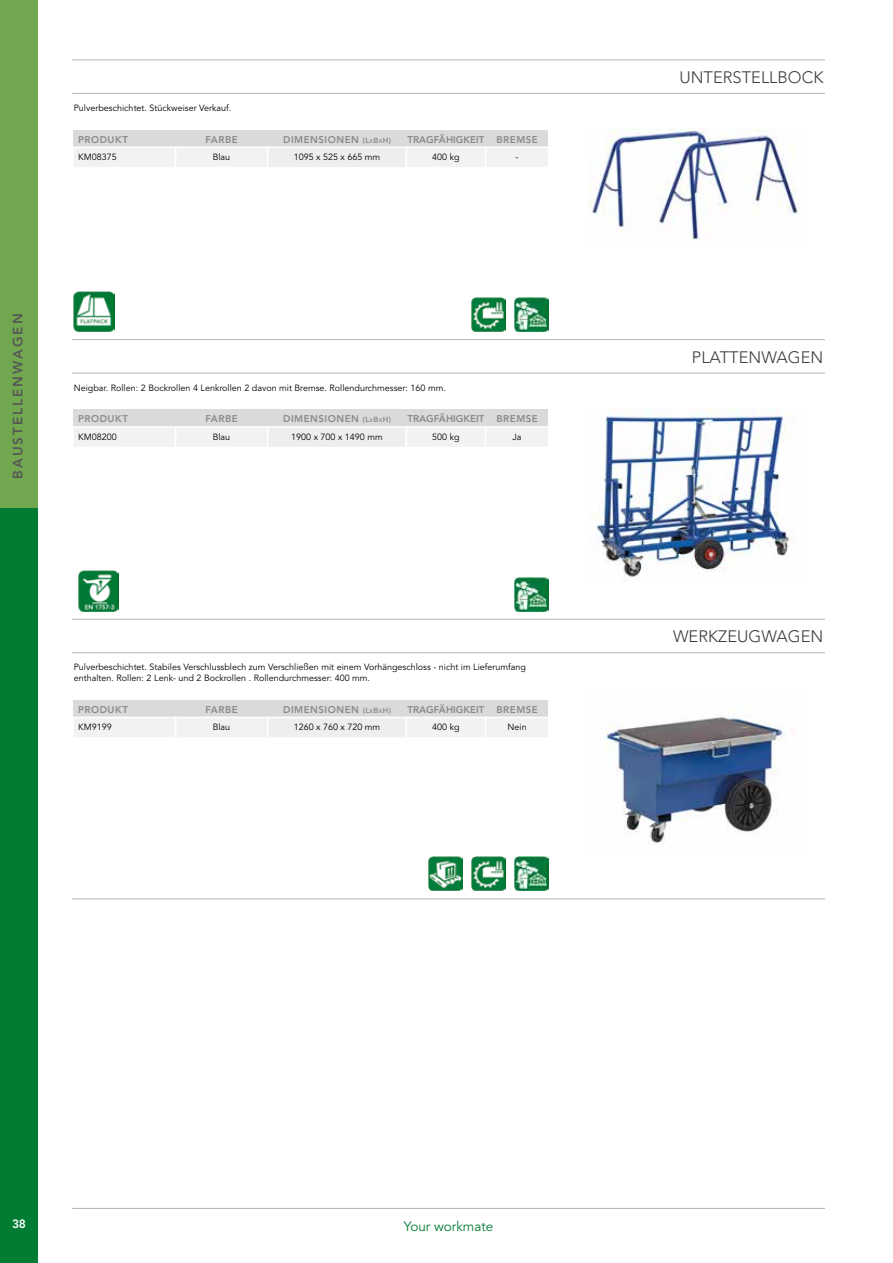
<style>
.page{position:relative;width:893px;height:1263px;background:#fff}
.page>*{position:absolute;margin:0;border:0;box-sizing:border-box;transform-origin:0 0}
.t1{font:300 16.5px "Avenir LT Std";color:#3c3c3b}
.t2{font:800 13.5px "Avenir LT Std";letter-spacing:.15em;color:#575756}
.t3{font:13.5px "Avenir LT Std";color:#007d32}
.t4{font:800 12px "Avenir LT Std";color:#fff}
.t5{font:800 9.75px "Avenir LT Std";letter-spacing:.05em;color:#8b8a8a}
.t6{font:800 9.75px "Avenir LT Std";color:#8b8a8a}
.t7{font:9px/10.8px "Avenir LT Std";color:#000}
.s1{font-size:7.5px}
.s2{font-size:5.25px}
</style>
<div class="page">
<div style="left:0;top:0;width:38px;height:714px;background:#71a84f"></div>
<div style="left:0;top:508px;width:38px;height:755px;background:#007d32"></div>
<hr style="left:72px;top:1208px;width:753px;height:1px;background:#b3b2b2">
<img style="left:471px;top:297px;width:34px;height:34px">
<img style="left:514px;top:297px;width:34px;height:34px">
<img style="left:74px;top:291px;width:40px;height:40px">
<hr style="left:72px;top:60px;width:753px;height:1px;background:#b3b2b2">
<hr style="left:72px;top:93px;width:753px;height:1px;background:#b3b2b2">
<div style="left:74px;top:130px;width:474px;height:17px;background:#dadada"></div>
<div style="left:73px;top:147px;width:103px;height:21px;background:#f2f2f2"></div>
<hr style="left:72px;top:147px;width:104px;height:1px;background:#fff">
<hr style="left:72px;top:167px;width:104px;height:2px;background:#fff">
<div style="left:176px;top:147px;width:92px;height:21px;background:#f2f2f2"></div>
<hr style="left:175px;top:147px;width:93px;height:1px;background:#fff">
<svg style="left:175px;top:148px;width:1px;height:19px"></svg>
<hr style="left:175px;top:167px;width:93px;height:2px;background:#fff">
<div style="left:268px;top:147px;width:138px;height:21px;background:#eee"></div>
<hr style="left:267px;top:147px;width:140px;height:1px;background:#fff">
<svg style="left:267px;top:148px;width:1px;height:19px"></svg>
<hr style="left:267px;top:167px;width:140px;height:2px;background:#fff">
<div style="left:406px;top:147px;width:80px;height:21px;background:#f2f2f2"></div>
<hr style="left:406px;top:147px;width:80px;height:1px;background:#fff">
<svg style="left:406px;top:148px;width:1px;height:19px"></svg>
<hr style="left:406px;top:167px;width:80px;height:2px;background:#fff">
<div style="left:486px;top:147px;width:63px;height:21px;background:#f2f2f2"></div>
<hr style="left:485px;top:147px;width:64px;height:1px;background:#fff">
<svg style="left:485px;top:148px;width:1px;height:19px"></svg>
<svg style="left:548px;top:148px;width:1px;height:19px"></svg>
<hr style="left:485px;top:167px;width:64px;height:2px;background:#fff">
<img style="left:589px;top:129px;width:209px;height:112px">
<img style="left:514px;top:577px;width:34px;height:34px">
<img style="left:78px;top:571px;width:40px;height:40px">
<hr style="left:72px;top:339px;width:753px;height:1px;background:#b3b2b2">
<hr style="left:72px;top:373px;width:753px;height:1px;background:#b3b2b2">
<div style="left:74px;top:410px;width:474px;height:17px;background:#dadada"></div>
<div style="left:73px;top:427px;width:103px;height:21px;background:#f2f2f2"></div>
<hr style="left:72px;top:426px;width:104px;height:2px;background:#fff">
<hr style="left:72px;top:447px;width:104px;height:1px;background:#fff">
<div style="left:176px;top:427px;width:92px;height:21px;background:#f2f2f2"></div>
<hr style="left:175px;top:426px;width:93px;height:2px;background:#fff">
<svg style="left:175px;top:428px;width:1px;height:18px"></svg>
<hr style="left:175px;top:447px;width:93px;height:1px;background:#fff">
<div style="left:268px;top:427px;width:138px;height:21px;background:#eee"></div>
<hr style="left:267px;top:426px;width:140px;height:2px;background:#fff">
<svg style="left:267px;top:428px;width:1px;height:19px"></svg>
<hr style="left:267px;top:447px;width:140px;height:1px;background:#fff">
<div style="left:406px;top:427px;width:80px;height:21px;background:#f2f2f2"></div>
<hr style="left:406px;top:426px;width:80px;height:2px;background:#fff">
<svg style="left:406px;top:428px;width:1px;height:18px"></svg>
<hr style="left:406px;top:447px;width:80px;height:1px;background:#fff">
<div style="left:486px;top:427px;width:63px;height:21px;background:#f2f2f2"></div>
<hr style="left:485px;top:426px;width:64px;height:2px;background:#fff">
<svg style="left:485px;top:428px;width:1px;height:18px"></svg>
<svg style="left:548px;top:428px;width:1px;height:18px"></svg>
<hr style="left:485px;top:447px;width:64px;height:1px;background:#fff">
<img style="left:589px;top:408px;width:205px;height:172px">
<img style="left:429px;top:857px;width:34px;height:34px">
<img style="left:471px;top:857px;width:34px;height:34px">
<img style="left:514px;top:857px;width:34px;height:34px">
<hr style="left:72px;top:619px;width:753px;height:1px;background:#b3b2b2">
<hr style="left:72px;top:652px;width:753px;height:1px;background:#b3b2b2">
<div style="left:74px;top:700px;width:474px;height:17px;background:#dadada"></div>
<div style="left:73px;top:717px;width:103px;height:21px;background:#f2f2f2"></div>
<hr style="left:72px;top:717px;width:104px;height:1px;background:#fff">
<hr style="left:72px;top:737px;width:104px;height:2px;background:#fff">
<div style="left:176px;top:717px;width:92px;height:21px;background:#f2f2f2"></div>
<hr style="left:175px;top:717px;width:93px;height:1px;background:#fff">
<svg style="left:175px;top:718px;width:1px;height:19px"></svg>
<hr style="left:175px;top:737px;width:93px;height:2px;background:#fff">
<div style="left:268px;top:717px;width:138px;height:21px;background:#eee"></div>
<hr style="left:267px;top:717px;width:140px;height:1px;background:#fff">
<svg style="left:267px;top:718px;width:1px;height:19px"></svg>
<hr style="left:267px;top:737px;width:140px;height:2px;background:#fff">
<div style="left:406px;top:717px;width:80px;height:21px;background:#f2f2f2"></div>
<hr style="left:406px;top:717px;width:80px;height:1px;background:#fff">
<svg style="left:406px;top:718px;width:1px;height:19px"></svg>
<hr style="left:406px;top:737px;width:80px;height:2px;background:#fff">
<div style="left:486px;top:717px;width:63px;height:21px;background:#f2f2f2"></div>
<hr style="left:485px;top:717px;width:64px;height:1px;background:#fff">
<svg style="left:485px;top:718px;width:1px;height:19px"></svg>
<svg style="left:548px;top:719px;width:1px;height:18px"></svg>
<hr style="left:485px;top:737px;width:64px;height:2px;background:#fff">
<img style="left:605px;top:716px;width:182px;height:128px">
<hr style="left:72px;top:898px;width:753px;height:1px;background:#b3b2b2">
<p class="t7" style="left:74px;top:103px;width:159px">Pulverbeschichtet. Stückweiser Verkauf.</p>
<p class="t5" style="left:78px;top:133px;width:51px">PRODUKT</p>
<p class="t5" style="left:205px;top:133px;width:34px">FARBE</p>
<p class="t5" style="left:283px;top:133px;width:109px">DIMENSIONEN <span class="s1">(L</span><span class="s2">X</span><span class="s1">B</span><span class="s2">X</span><span class="s1">H)</span></p>
<p class="t6" style="left:408px;top:133px;width:132px">TRAGFÄHIGKEIT BREMSE</p>
<p class="t7" style="left:78px;top:152px;width:40px">KM08375</p>
<p class="t7" style="left:213px;top:152px;width:19px">Blau</p>
<p class="t7" style="left:294px;top:152px;width:88px">1095 x 525 x 665 mm</p>
<p class="t7" style="left:432px;top:152px;width:29px">400 kg</p>
<p class="t7" style="left:516px;top:152px;width:4px">-</p>
<h2 class="t2" style="left:10px;top:479px;width:167px;rotate:-90deg">BAUSTELLENWAGEN</h2>
<p class="t7" style="left:74px;top:382px;width:374px">Neigbar. Rollen: 2 Bockrollen 4 Lenkrollen 2 davon mit Bremse. Rollendurchmesser: 160 mm.</p>
<p class="t5" style="left:78px;top:413px;width:51px">PRODUKT</p>
<p class="t5" style="left:205px;top:413px;width:34px">FARBE</p>
<p class="t5" style="left:283px;top:413px;width:109px">DIMENSIONEN <span class="s1">(L</span><span class="s2">X</span><span class="s1">B</span><span class="s2">X</span><span class="s1">H)</span></p>
<p class="t6" style="left:408px;top:413px;width:132px">TRAGFÄHIGKEIT BREMSE</p>
<p class="t7" style="left:78px;top:431px;width:40px">KM08200</p>
<p class="t7" style="left:213px;top:431px;width:19px">Blau</p>
<p class="t7" style="left:291px;top:431px;width:93px">1900 x 700 x 1490 mm</p>
<p class="t7" style="left:432px;top:431px;width:29px">500 kg</p>
<p class="t7" style="left:513px;top:431px;width:11px">Ja</p>
<p class="t7" style="left:74px;top:662px;width:454px">Pulverbeschichtet. Stabiles Verschlussblech zum Verschließen mit einem Vorhängeschloss - nicht im Lieferumfang enthalten. Rollen: 2 Lenk- und 2 Bockrollen . Rollendurchmesser: 400 mm.</p>
<p class="t5" style="left:78px;top:703px;width:51px">PRODUKT</p>
<p class="t5" style="left:205px;top:703px;width:34px">FARBE</p>
<p class="t5" style="left:283px;top:703px;width:109px">DIMENSIONEN <span class="s1">(L</span><span class="s2">X</span><span class="s1">B</span><span class="s2">X</span><span class="s1">H)</span></p>
<p class="t6" style="left:408px;top:703px;width:132px">TRAGFÄHIGKEIT BREMSE</p>
<p class="t7" style="left:78px;top:722px;width:35px">KM9199</p>
<p class="t7" style="left:213px;top:722px;width:19px">Blau</p>
<p class="t7" style="left:294px;top:722px;width:88px">1260 x 760 x 720 mm</p>
<p class="t7" style="left:432px;top:722px;width:29px">400 kg</p>
<p class="t7" style="left:507px;top:722px;width:21px">Nein</p>
<h1 class="t1" style="left:679px;top:68px;width:145px">UNTERSTELLBOCK</h1>
<h1 class="t1" style="left:692px;top:347px;width:133px">PLATTENWAGEN</h1>
<h1 class="t1" style="left:673px;top:627px;width:152px">WERKZEUGWAGEN</h1>
<h3 class="t4" style="left:12px;top:1216px;width:15px">38</h3>
<h2 class="t3" style="left:404px;top:1218px;width:91px">Your workmate</h2>
</div>
